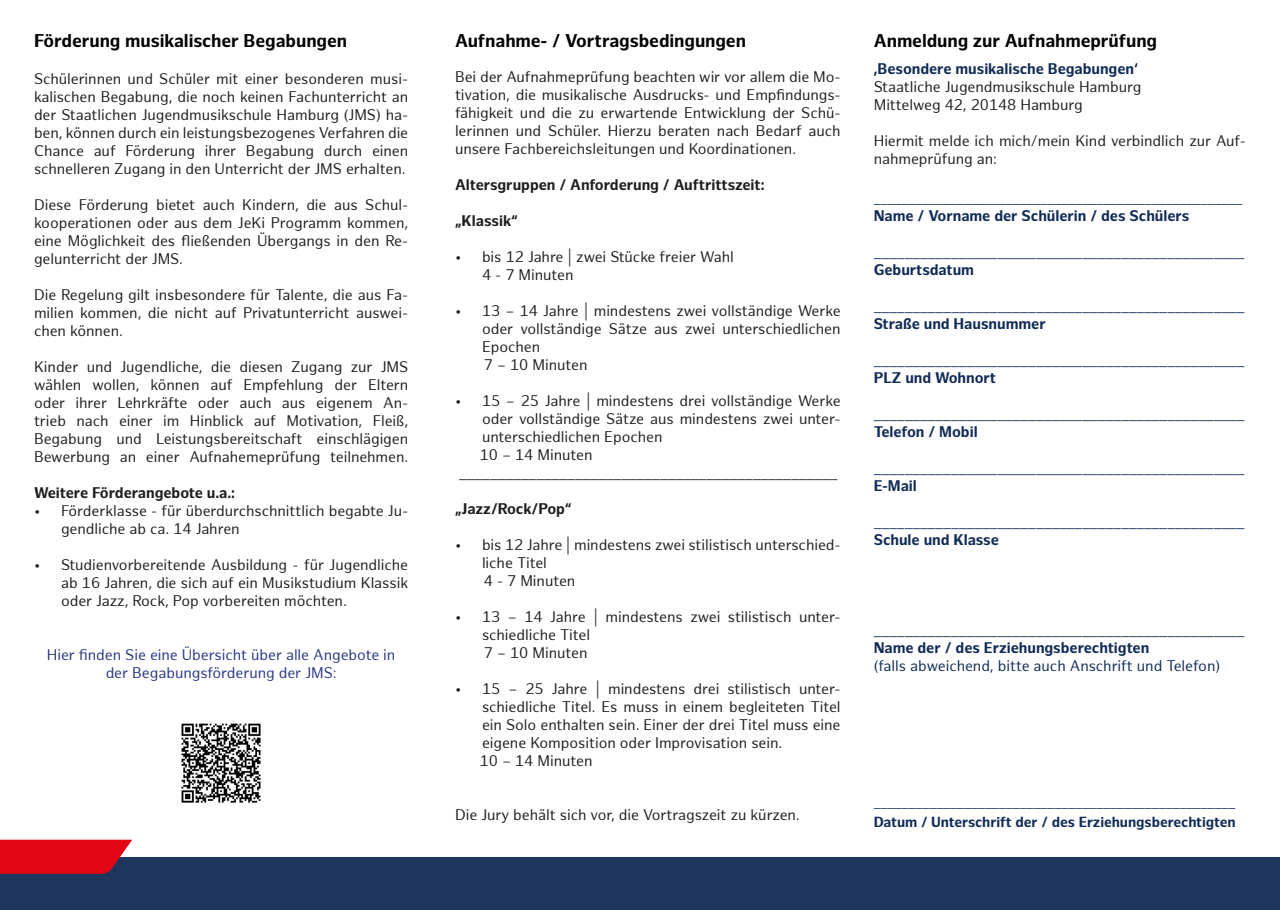
<style>
.page{position:relative;width:1280px;height:910px;background:#fff}
.page>*{position:absolute;margin:0;border:0;box-sizing:border-box;transform-origin:0 0}
.t1{font:700 18px "Hamburg Sans";letter-spacing:-.005em;color:#000}
.t2{font:15px/18px "Hamburg Sans";letter-spacing:-.005em;color:#1d1d1b;text-align:justify}
.t3{font:15px "Hamburg Sans";letter-spacing:-.005em;color:#102b55}
.t4{font:700 15px "Hamburg Sans";letter-spacing:-.005em;color:#102b55}
.t5{font:700 15px "Hamburg Sans";letter-spacing:-.005em;color:#1d1d1b}
.t6{font:15px/18px "Hamburg Sans";letter-spacing:-.005em;color:#283583;text-align:center}
.t7{font:700 14.25px "Hamburg Sans";letter-spacing:-.005em;color:#102b55}
.t8{font:13.5px "Hamburg Sans";color:#102b55}
</style>
<div class="page">
<div style="left:0;top:857px;width:1280px;height:53px;background:#1e355e"></div>
<svg style="left:0;top:840px;width:132px;height:34px;background:#d50f1e"></svg>
<img style="left:181px;top:723px;width:80px;height:80px">
<p class="t1" style="left:34px;top:30px;width:315px">Förderung musikalischer Begabungen</p>
<p class="t2" style="left:34px;top:71px;width:376px">Schülerinnen und Schüler mit einer besonderen musi&shy;kalischen Begabung, die noch keinen Fachunterricht an der Staatlichen Jugendmusikschule Hamburg (JMS) ha&shy;ben, können durch ein leistungsbezogenes Verfahren die</p>
<p class="t2" style="left:34px;top:143px;width:376px">Chance auf Förderung ihrer Begabung durch einen schnelleren Zugang in den Unterricht der JMS erhalten.</p>
<p class="t2" style="left:34px;top:197px;width:376px">Diese Förderung bietet auch Kindern, die aus Schul&shy;kooperationen oder aus dem JeKi Programm kommen, eine Möglichkeit des fließenden Übergangs in den Re&shy;gelunterricht der JMS.</p>
<p class="t2" style="left:34px;top:287px;width:376px">Die Regelung gilt insbesondere für Talente, die aus Fa&shy;milien kommen, die nicht auf Privatunterricht auswei&shy;chen können.</p>
<p class="t2" style="left:34px;top:359px;width:376px">Kinder und Jugendliche, die diesen Zugang zur JMS wählen wollen, können auf Empfehlung der Eltern oder ihrer Lehrkräfte oder auch aus eigenem An&shy;trieb nach einer im Hinblick auf Motivation, Fleiß, Begabung und Leistungsbereitschaft einschlägigen Bewerbung an einer Aufnahemeprüfung teilnehmen.</p>
<p class="t5" style="left:34px;top:484px;width:203px">Weitere Förderangebote u.a.:</p>
<p class="t2" style="left:61px;top:503px;width:349px;text-indent:-27px">• Förderklasse - für überdurchschnittlich begabte Ju&shy;gendliche ab ca. 14 Jahren</p>
<p class="t2" style="left:61px;top:557px;width:349px;text-indent:-27px">• Studienvorbereitende Ausbildung - für Jugendliche ab 16 Jahren, die sich auf ein Musikstudium Klassik oder Jazz, Rock, Pop vorbereiten möchten.</p>
<p class="t6" style="left:47px;top:647px;width:350px">Hier finden Sie eine Übersicht über alle Angebote in der Begabungsförderung der JMS:</p>
<p class="t1" style="left:455px;top:30px;width:293px">Aufnahme- / Vortragsbedingungen</p>
<p class="t2" style="left:455px;top:68px;width:387px">Bei der Aufnahmeprüfung beachten wir vor allem die Mo&shy;tivation, die musikalische Ausdrucks- und Empfindungs&shy;fähigkeit und die zu erwartende Entwicklung der Schü&shy;lerinnen und Schüler. Hierzu beraten nach Bedarf auch unsere Fachbereichsleitungen und Koordinationen.</p>
<p class="t5" style="left:455px;top:176px;width:311px">Altersgruppen / Anforderung / Auftrittszeit:</p>
<p class="t5" style="left:455px;top:212px;width:65px">„Klassik“</p>
<p class="t2" style="left:482px;top:248px;width:253px;text-indent:-27px">• bis 12 Jahre | zwei Stücke freier Wahl<br>4 - 7 Minuten</p>
<p class="t2" style="left:482px;top:302px;width:360px;text-indent:-27px">• 13 – 14 Jahre | mindestens zwei vollständige Werke oder vollständige Sätze aus zwei unterschiedlichen Epochen</p>
<p class="t2" style="left:484px;top:356px;width:105px">7 – 10 Minuten</p>
<p class="t2" style="left:482px;top:392px;width:360px;text-indent:-27px">• 15 – 25 Jahre | mindestens drei vollständige Werke oder vollständige Sätze aus mindestens zwei unter&shy;unterschiedlichen Epochen</p>
<p class="t2" style="left:480px;top:446px;width:114px">10 – 14 Minuten</p>
<p class="t2" style="left:459px;top:464px;width:380px">_________________________________________________</p>
<p class="t5" style="left:455px;top:500px;width:118px">„Jazz/Rock/Pop“</p>
<p class="t2" style="left:482px;top:536px;width:360px;text-indent:-27px">• bis 12 Jahre | mindestens zwei stilistisch unterschied&shy;liche Titel</p>
<p class="t2" style="left:484px;top:572px;width:93px">4 - 7 Minuten</p>
<p class="t2" style="left:482px;top:608px;width:360px;text-indent:-27px">• 13 – 14 Jahre | mindestens zwei stilistisch unter&shy;schiedliche Titel</p>
<p class="t2" style="left:484px;top:644px;width:105px">7 – 10 Minuten</p>
<p class="t2" style="left:482px;top:680px;width:360px;text-indent:-27px">• 15 – 25 Jahre | mindestens drei stilistisch unter&shy;schiedliche Titel. Es muss in einem begleiteten Titel ein Solo enthalten sein. Einer der drei Titel muss eine eigene Komposition oder Improvisation sein.</p>
<p class="t2" style="left:480px;top:752px;width:114px">10 – 14 Minuten</p>
<p class="t2" style="left:455px;top:806px;width:346px">Die Jury behält sich vor, die Vortragszeit zu kürzen.</p>
<p class="t1" style="left:874px;top:30px;width:285px">Anmeldung zur Aufnahmeprüfung</p>
<p class="t4" style="left:874px;top:60px;width:266px">‚Besondere musikalische Begabungen‘</p>
<p class="t2" style="left:874px;top:78px;width:269px">Staatliche Jugendmusikschule Hamburg</p>
<p class="t2" style="left:874px;top:96px;width:211px">Mittelweg 42, 20148 Hamburg</p>
<p class="t2" style="left:874px;top:132px;width:374px">Hiermit melde ich mich/mein Kind verbindlich zur Auf&shy;nahmeprüfung an:</p>
<p class="t8" style="left:874px;top:190px;width:370px">_____________________________________________________</p>
<p class="t4" style="left:874px;top:207px;width:317px">Name / Vorname der Schülerin / des Schülers</p>
<p class="t3" style="left:874px;top:243px;width:372px">________________________________________________</p>
<p class="t4" style="left:874px;top:261px;width:102px">Geburtsdatum</p>
<p class="t3" style="left:874px;top:297px;width:372px">________________________________________________</p>
<p class="t4" style="left:874px;top:315px;width:174px">Straße und Hausnummer</p>
<p class="t3" style="left:874px;top:351px;width:372px">________________________________________________</p>
<p class="t4" style="left:874px;top:369px;width:124px">PLZ und Wohnort</p>
<p class="t3" style="left:874px;top:405px;width:372px">________________________________________________</p>
<p class="t4" style="left:874px;top:423px;width:105px">Telefon / Mobil</p>
<p class="t3" style="left:874px;top:459px;width:372px">________________________________________________</p>
<p class="t4" style="left:874px;top:477px;width:45px">E-Mail</p>
<p class="t3" style="left:874px;top:513px;width:372px">________________________________________________</p>
<p class="t4" style="left:874px;top:531px;width:127px">Schule und Klasse</p>
<p class="t3" style="left:874px;top:621px;width:372px">________________________________________________</p>
<p class="t4" style="left:874px;top:639px;width:277px">Name der / des Erziehungsberechtigten</p>
<p class="t3" style="left:874px;top:657px;width:348px">(falls abweichend, bitte auch Anschrift und Telefon)</p>
<p class="t8" style="left:874px;top:795px;width:363px">____________________________________________________</p>
<p class="t7" style="left:874px;top:814px;width:364px">Datum / Unterschrift der / des Erziehungsberechtigten</p>
</div>
